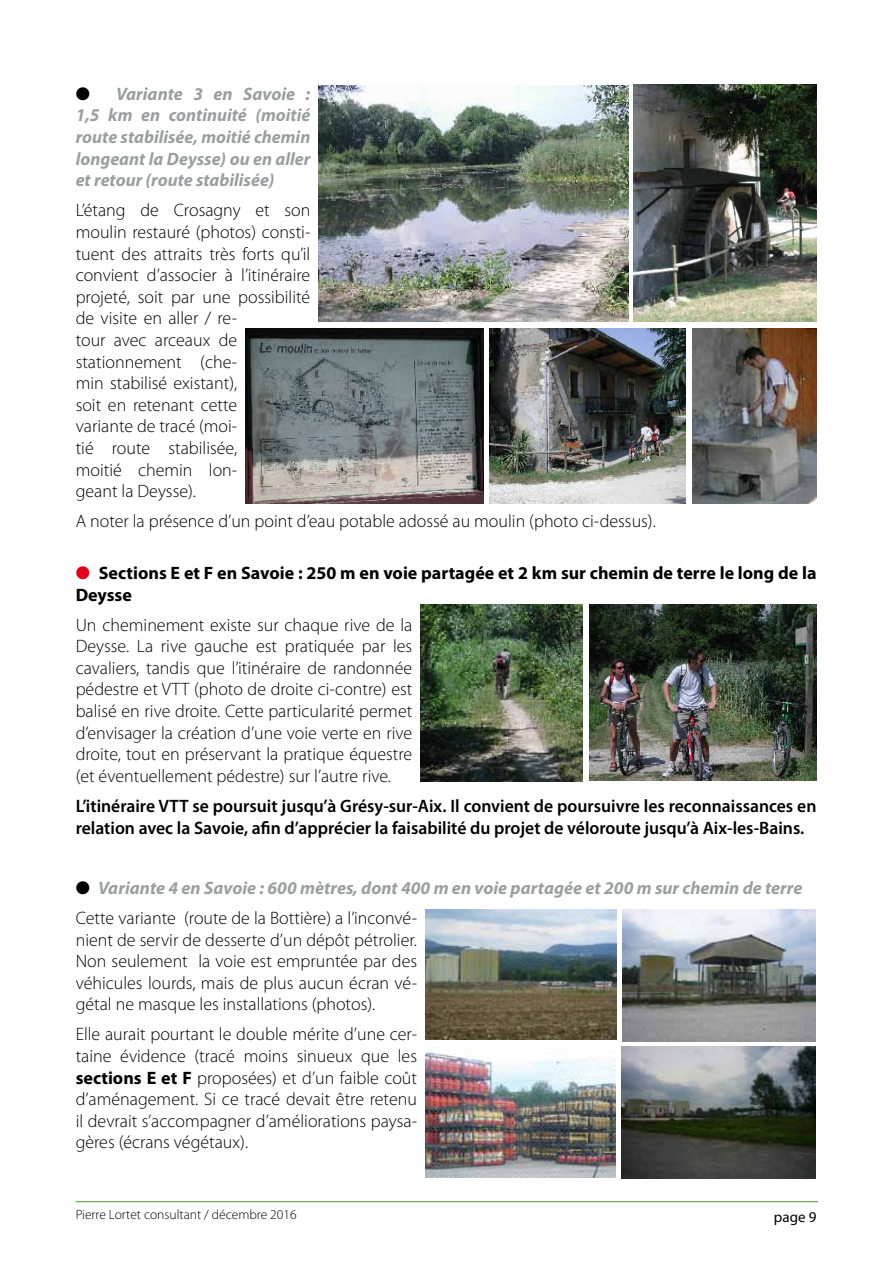
<style>
.page{position:relative;width:893px;height:1263px;background:#fff}
.page>*{position:absolute;margin:0;border:0;box-sizing:border-box;transform-origin:0 0}
.t1{font:300 18px/21.6px "Myriad Pro";color:#000;text-align:justify}
.t2{font:italic 700 18px/21.6px "Myriad Pro";color:#9c9e9f;text-align:justify}
.t3{font:600 18px/21.6px "Myriad Pro";color:#000}
.t4{font:700 18px/21.6px "Myriad Pro";color:#000}
.t5{font:15px "Myriad Pro";color:#000}
.t6{font:300 13.5px "Myriad Pro";color:#000}
.s1{color:#000}
.s2{color:#e2001a}
.s3{font-weight:300;font-style:normal;color:#000}
.s4{font-weight:700}
</style>
<div class="page">
<hr style="left:76px;top:1201px;width:742px;height:1px;background:#44a12b">
<img style="left:426px;top:910px;width:190px;height:129px">
<img style="left:426px;top:1052px;width:189px;height:125px">
<img style="left:623px;top:910px;width:193px;height:131px">
<img style="left:621px;top:1046px;width:194px;height:132px">
<img style="left:319px;top:86px;width:309px;height:235px">
<img style="left:634px;top:85px;width:182px;height:236px">
<img style="left:490px;top:328px;width:196px;height:175px">
<img style="left:692px;top:328px;width:124px;height:176px">
<img style="left:246px;top:328px;width:238px;height:175px">
<img style="left:421px;top:604px;width:161px;height:177px">
<img style="left:589px;top:604px;width:227px;height:176px">
<p class="t2" style="left:76px;top:82px;width:236px"><span class="s1">●</span> Variante 3 en Savoie :<br>1,5 km en continuité (moitié route stabilisée, moitié chemin longeant la Deysse) ou en aller et retour (route stabilisée)</p>
<p class="t1" style="left:76px;top:199px;width:236px;text-align:left">L’étang de Crosagny et son moulin restauré (photos) consti&shy;tuent des attraits très forts qu’il convient d’associer à l’itinéraire projeté, soit par une possibilité de visite en aller / re-<br>tour avec arceaux de stationnement (che-<br>min stabilisé existant),<br>soit en retenant cette<br>variante de tracé (moi-<br>tié route stabilisée,<br>moitié chemin lon-<br>geant la Deysse).</p>
<p class="t1" style="left:76px;top:510px;width:582px">A noter la présence d’un point d’eau potable adossé au moulin (photo ci-dessus).</p>
<p class="t4" style="left:76px;top:561px;width:742px"><span class="s2">●</span> Sections E et F en Savoie : 250 m en voie partagée et 2 km sur chemin de terre le long de la<br>Deysse</p>
<p class="t1" style="left:76px;top:614px;width:338px">Un cheminement existe sur chaque rive de la Deysse. La rive gauche est pratiquée par les cavaliers, tandis que l’itinéraire de randonnée pédestre et VTT (photo de droite ci-contre) est balisé en rive droite. Cette particularité permet d’envisager la création d’une voie verte en rive droite, tout en préservant la pratique équestre (et éventuellement pédestre) sur l’autre rive.</p>
<p class="t3" style="left:76px;top:795px;width:742px">L’itinéraire VTT se poursuit jusqu’à Grésy-sur-Aix. Il convient de poursuivre les reconnaissances en relation avec la Savoie, afin d’apprécier la faisabilité du projet de véloroute jusqu’à Aix-les-Bains.</p>
<p class="t2" style="left:76px;top:872px;width:728px;line-height:30.2px"><span class="s1">●</span> Variante 4 en Savoie : 600 mètres, dont 400 m en voie partagée et 200 m sur chemin de terre<br><span class="s3">Cette variante (route de la Bottière) a l’inconvé-</span></p>
<p class="t1" style="left:76px;top:928px;width:343px">nient de servir de desserte d’un dépôt pétrolier.<br>Non seulement la voie est empruntée par des véhicules lourds, mais de plus aucun écran vé&shy;gétal ne masque les installations (photos).</p>
<p class="t1" style="left:76px;top:1023px;width:343px">Elle aurait pourtant le double mérite d’une cer&shy;taine évidence (tracé moins sinueux que les <span class="s4">sections E et F</span> proposées) et d’un faible coût d’aménagement. Si ce tracé devait être retenu il devrait s’accompagner d’améliorations paysa&shy;gères (écrans végétaux).</p>
<p class="t6" style="left:76px;top:1206px;width:222px">Pierre Lortet consultant / décembre 2016</p>
<p class="t5" style="left:774px;top:1207px;width:44px">page 9</p>
</div>
